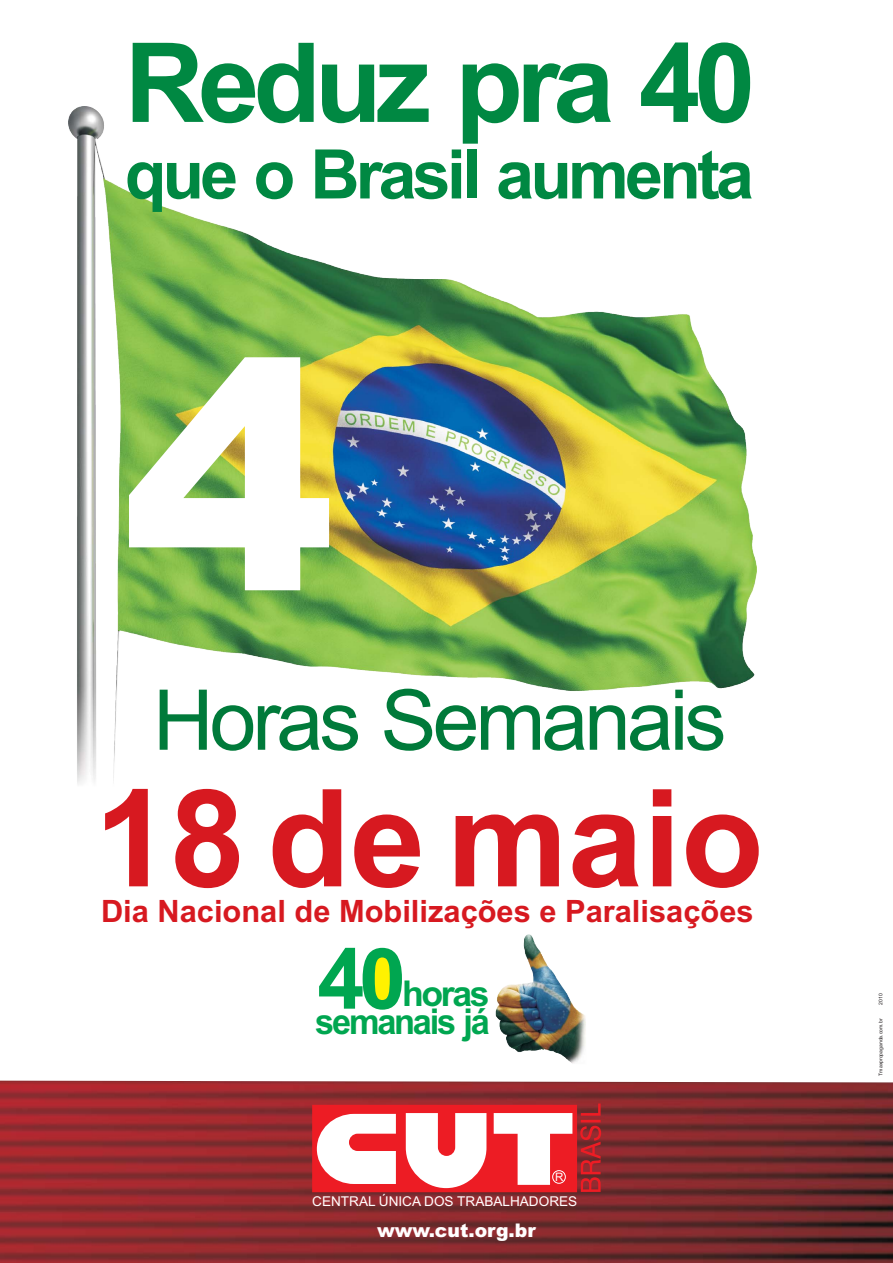
<style>
.page{position:relative;width:893px;height:1263px;background:#fff}
.page>*{position:absolute;margin:0;border:0;box-sizing:border-box;transform-origin:0 0}
.t1{font:900 320.1px "Arial MT Black";color:#fff}
.t2{font:700 135.6px "Arial";color:#d71920}
.t3{font:700 110.4px "Arial";letter-spacing:-.055em;color:#008842}
.t4{font:700 84.6px "Arial";color:#00a650}
.t5{font:84px "Arial";letter-spacing:-.045em;color:#007a3a}
.t6{font:700 68.4px "Arial";letter-spacing:-.055em;color:#008842}
.t7{font:700 35.55px "Arial";letter-spacing:-.065em;color:#00a650}
.t8{font:700 30.75px "Arial";color:#d71920}
.t9{font:900 18.75px "Arial";color:#fff}
.t10{font:13.5px "Arial";color:#fff}
.t11{font:11.55px "Arial";color:#fff}
.t12{font:5.1px "Arial";color:#231f20}
</style>
<div class="page">
<img style="left:69px;top:106px;width:687px;height:678px">
<img style="left:0;top:1081px;width:893px;height:182px">
<svg style="left:312px;top:1104px;width:289px;height:88px"></svg>
<div style="left:552px;top:1170px;width:14px;height:14px;border:1px solid #fff;border-radius:50%"></div>
<div style="left:372px;top:953px;width:23px;height:50px;background:#fff200;border-radius:50%"></div>
<img style="left:495px;top:934px;width:91px;height:130px">
<h3 class="t3" style="left:125px;top:19px;width:632px">Reduz pra 40</h3>
<h3 class="t6" style="left:124px;top:135px;width:631px">que o Brasil aumenta</h3>
<h1 class="t1" style="left:122px;top:293px;width:215px">4</h1>
<h3 class="t5" style="left:153px;top:690px;width:575px">Horas Semanais</h3>
<h2 class="t2" style="left:94px;top:760px;width:671px">18 de maio</h2>
<p class="t8" style="left:101px;top:893px;width:654px">Dia Nacional de Mobilizações e Paralisações</p>
<h3 class="t4" style="left:317px;top:930px;width:90px">40</h3>
<p class="t7" style="left:402px;top:973px;width:89px">horas</p>
<p class="t7" style="left:315px;top:1001px;width:176px">semanais já</p>
<p class="t11" style="left:555px;top:1173px;width:10px">R</p>
<p class="t10" style="left:312px;top:1196px;width:267px">CENTRAL ÚNICA DOS TRABALHADORES</p>
<p class="t9" style="left:377px;top:1220px;width:160px">www.cut.org.br</p>
<p class="t12" style="left:879px;top:1005px;width:13px;rotate:-90deg">2010</p>
<p class="t12" style="left:879px;top:1076px;width:59px;rotate:-90deg">Tmaxpropaganda.com.br</p>
</div>
